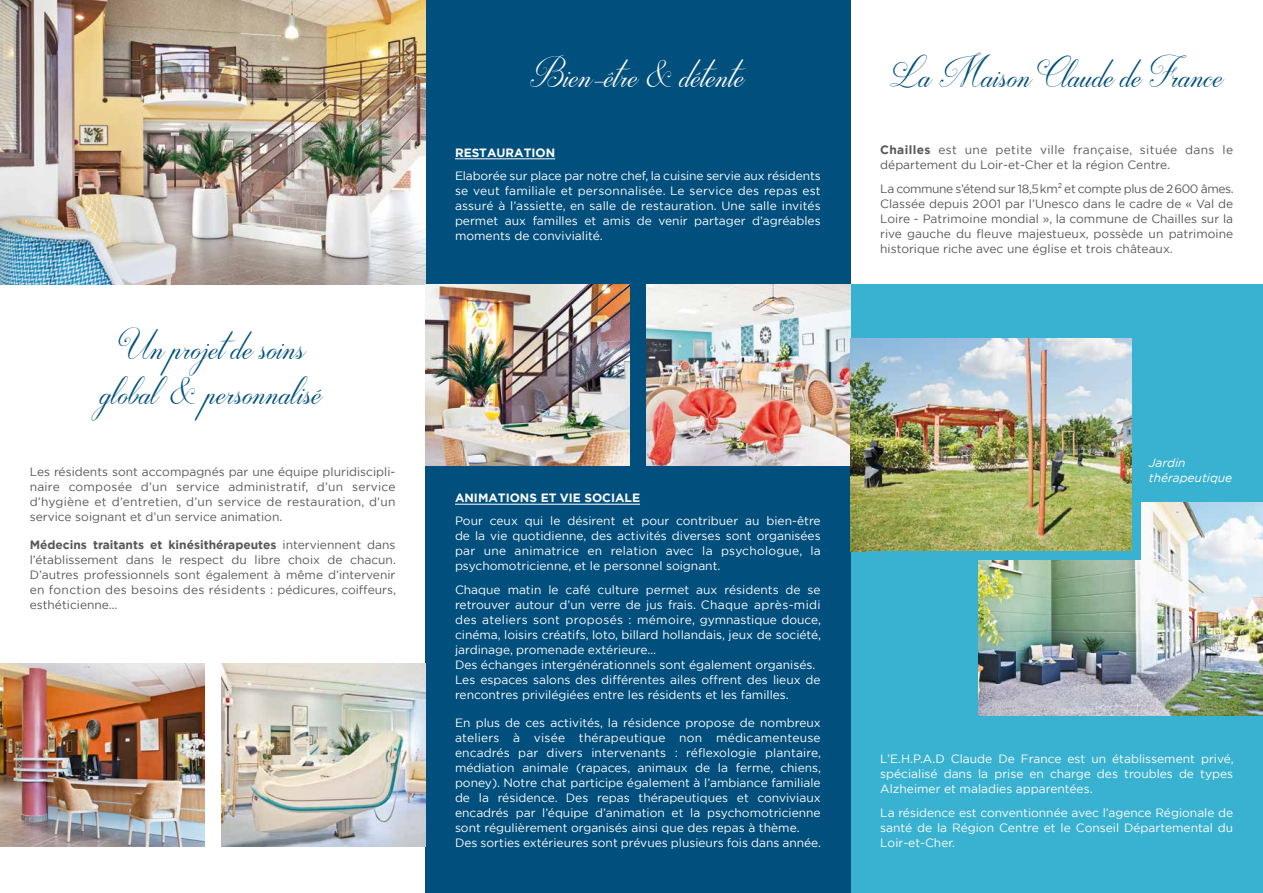
<style>
.page{position:relative;width:1263px;height:893px;background:#fff}
.page>*{position:absolute;margin:0;border:0;box-sizing:border-box;transform-origin:0 0}
.t1{font:42px/45px "Darleston";color:#004f7d;text-align:center}
.t2{font:42px "Darleston";color:#fff}
.t3{font:12px/15px "Gotham";color:#fff;text-align:justify}
.t4{font:12px/15px "Gotham";color:#58585a;text-align:justify}
.t5{font:700 12px "Gotham";color:#fff}
.t6{font:italic 12px/15px "Gotham";color:#fff}
.s1{font-weight:700}
</style>
<div class="page">
<div style="left:850px;top:285px;width:413px;height:608px;background:#39b1d1"></div>
<div style="left:425px;top:0;width:425px;height:893px;background:#004f7d"></div>
<hr style="left:455px;top:158px;width:100px;height:1px;background:#fff">
<img style="left:0;top:664px;width:204px;height:183px">
<img style="left:0;top:0;width:425px;height:285px">
<img style="left:221px;top:664px;width:204px;height:183px">
<hr style="left:455px;top:504px;width:185px;height:1px;background:#fff">
<img style="left:425px;top:285px;width:204px;height:181px">
<img style="left:646px;top:285px;width:204px;height:181px">
<img style="left:979px;top:503px;width:284px;height:212px">
<img style="left:850px;top:339px;width:283px;height:212px">
<div style="left:867px;top:551px;width:266px;height:9px;background:#39b1d1"></div>
<div style="left:1133px;top:334px;width:8px;height:226px;background:#39b1d1"></div>
<h1 class="t1" style="left:102px;top:326px;width:222px">Un projet de soins global &amp; personnalisé</h1>
<p class="t4" style="left:30px;top:464px;width:367px">Les résidents sont accompagnés par une équipe pluridiscipli&shy;naire composée d’un service administratif, d’un service d’hygiène et d’entretien, d’un service de restauration, d’un service soignant et d’un service animation.</p>
<p class="t4" style="left:30px;top:537px;width:368px"><span class="s1">Médecins traitants et kinésithérapeutes</span> interviennent dans l’établissement dans le respect du libre choix de chacun.<br>D’autres professionnels sont également à même d’intervenir en fonction des besoins des résidents : pédicures, coiffeurs, esthéticienne…</p>
<h1 class="t2" style="left:530px;top:50px;width:217px">Bien-être &amp; détente</h1>
<p class="t5" style="left:455px;top:144px;width:102px">RESTAURATION</p>
<p class="t3" style="left:455px;top:168px;width:367px">Elaborée sur place par notre chef, la cuisine servie aux résidents se veut familiale et personnalisée. Le service des repas est assuré à l’assiette, en salle de restauration. Une salle invités permet aux familles et amis de venir partager d’agréables moments de convivialité.</p>
<p class="t5" style="left:455px;top:490px;width:187px">ANIMATIONS ET VIE SOCIALE</p>
<p class="t3" style="left:455px;top:513px;width:367px">Pour ceux qui le désirent et pour contribuer au bien-être de la vie quotidienne, des activités diverses sont organisées par une animatrice en relation avec la psychologue, la psychomotricienne, et le personnel soignant.</p>
<p class="t3" style="left:455px;top:582px;width:368px;text-align:left">Chaque matin le café culture permet aux résidents de se retrouver autour d’un verre de jus frais. Chaque après-midi des ateliers sont proposés : mémoire, gymnastique douce, cinéma, loisirs créatifs, loto, billard hollandais, jeux de société, jardinage, promenade extérieure…<br>Des échanges intergénérationnels sont également organisés.<br>Les espaces salons des différentes ailes offrent des lieux de rencontres privilégiées entre les résidents et les familles.</p>
<p class="t3" style="left:455px;top:715px;width:368px;text-align:left">En plus de ces activités, la résidence propose de nombreux ateliers à visée thérapeutique non médicamenteuse encadrés par divers intervenants : réflexologie plantaire, médiation animale (rapaces, animaux de la ferme, chiens, poney). Notre chat participe également à l’ambiance familiale de la résidence. Des repas thérapeutiques et conviviaux encadrés par l’équipe d’animation et la psychomotricienne sont régulièrement organisés ainsi que des repas à thème.<br>Des sorties extérieures sont prévues plusieurs fois dans année.</p>
<h1 class="t1" style="left:890px;top:54px;width:336px">La Maison Claude de France</h1>
<p class="t4" style="left:880px;top:142px;width:354px"><span class="s1">Chailles</span> est une petite ville française, située dans le département du Loir-et-Cher et la région Centre.</p>
<p class="t4" style="left:880px;top:181px;width:355px">La commune s’étend sur 18,5 km² et compte plus de 2 600 âmes.<br>Classée depuis 2001 par l’Unesco dans le cadre de « Val de Loire - Patrimoine mondial », la commune de Chailles sur la rive gauche du fleuve majestueux, possède un patrimoine historique riche avec une église et trois châteaux.</p>
<p class="t6" style="left:1149px;top:455px;width:85px">Jardin thérapeutique</p>
<p class="t3" style="left:880px;top:751px;width:355px">L’E.H.P.A.D Claude De France est un établissement privé, spécialisé dans la prise en charge des troubles de types Alzheimer et maladies apparentées.</p>
<p class="t3" style="left:880px;top:805px;width:354px">La résidence est conventionnée avec l’agence Régionale de santé de la Région Centre et le Conseil Départemental du Loir-et-Cher.</p>
</div>
